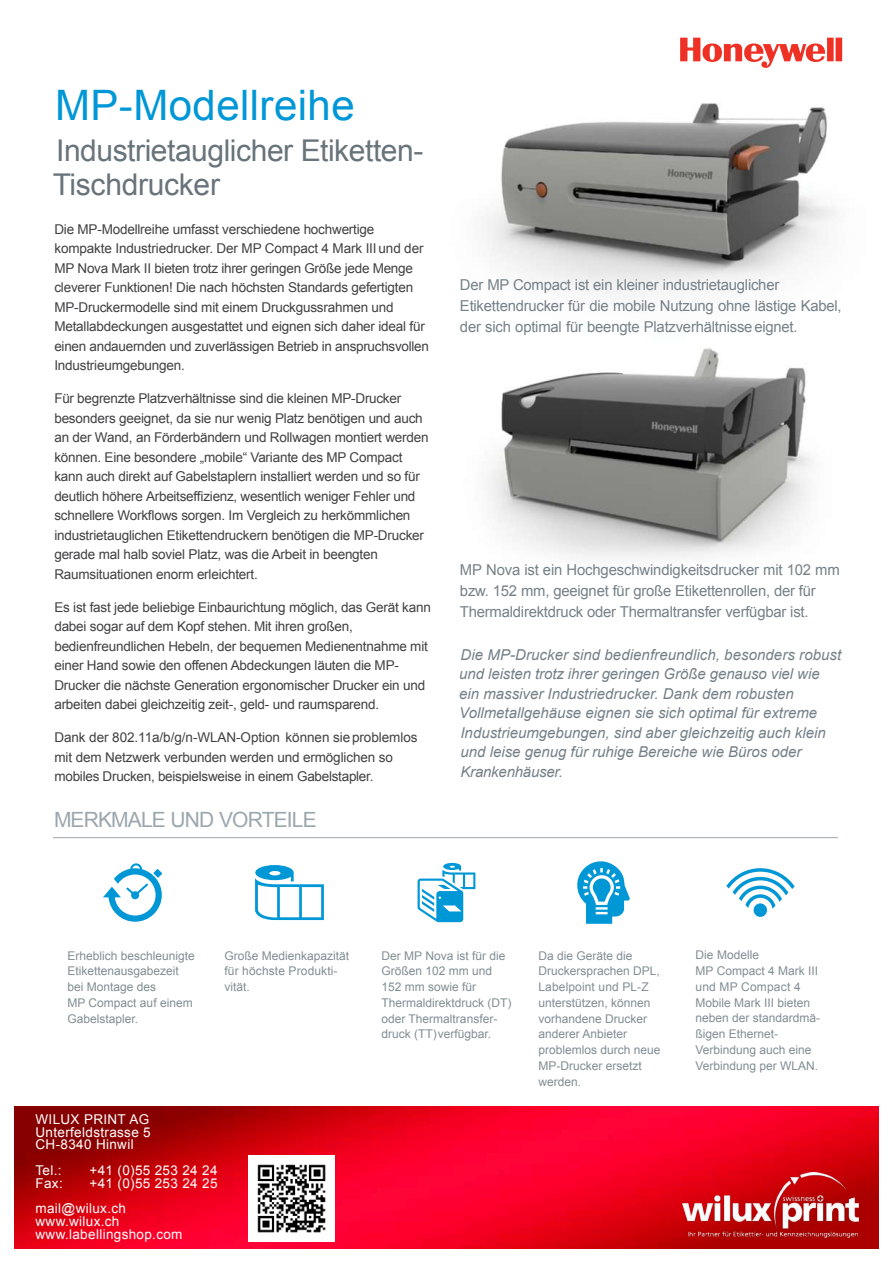
<style>
.page{position:relative;width:893px;height:1263px;background:#fff}
.page>*{position:absolute;margin:0;border:0;box-sizing:border-box;transform-origin:0 0}
.t1{font:42px "Arial";letter-spacing:.01em;color:#0097d7}
.t2{font:30px/34.5px "Arial";letter-spacing:-.015em;color:#68737a}
.t3{font:21px "Arial";letter-spacing:-.04em;color:#9ca7ad}
.t4{font:italic 15px/19.5px "Arial";color:#758087}
.t5{font:15px/21px "Arial";letter-spacing:-.015em;color:#758087}
.t6{font:13.5px/19.5px "Arial";letter-spacing:-.015em;color:#414042}
.t7{font:13.5px/12.8px "Arial";letter-spacing:.025em;color:#fff}
.t8{font:12px/15.8px "Arial";color:#818d93}
</style>
<div class="page">
<svg style="left:680px;top:38px;width:162px;height:30px"></svg>
<img style="left:485px;top:103px;width:351px;height:191px">
<img style="left:487px;top:348px;width:326px;height:210px">
<hr style="left:53px;top:837px;width:785px;height:1px;background:#9ca7ad">
<svg style="left:103px;top:863px;width:59px;height:59px"></svg>
<svg style="left:255px;top:865px;width:69px;height:55px"></svg>
<svg style="left:418px;top:863px;width:57px;height:59px"></svg>
<svg style="left:577px;top:861px;width:53px;height:63px"></svg>
<div style="left:754px;top:903px;width:13px;height:14px;background:#0097d7;border-radius:50%"></div>
<svg style="left:726px;top:868px;width:69px;height:41px"></svg>
<img style="left:14px;top:1107px;width:865px;height:142px">
<img style="left:683px;top:1172px;width:175px;height:65px">
<img style="left:248px;top:1155px;width:87px;height:87px">
<h1 class="t1" style="left:55px;top:89px;width:301px">MP-Modellreihe</h1>
<h2 class="t2" style="left:53px;top:136px;width:372px">Industrietauglicher Etiketten-<br>Tischdrucker</h2>
<p class="t6" style="left:54px;top:220px;width:376px">Die MP-Modellreihe umfasst verschiedene hochwertige kompakte Industriedrucker. Der MP Compact 4 Mark III und der MP Nova Mark II bieten trotz ihrer geringen Größe jede Menge cleverer Funktionen! Die nach höchsten Standards gefertigten MP-Druckermodelle sind mit einem Druckgussrahmen und Metallabdeckungen ausgestattet und eignen sich daher ideal für einen andauernden und zuverlässigen Betrieb in anspruchsvollen Industrieumgebungen.</p>
<p class="t6" style="left:54px;top:390px;width:376px">Für begrenzte Platzverhältnisse sind die kleinen MP-Drucker besonders geeignet, da sie nur wenig Platz benötigen und auch an der Wand, an Förderbändern und Rollwagen montiert werden können. Eine besondere „mobile“ Variante des MP Compact kann auch direkt auf Gabelstaplern installiert werden und so für deutlich höhere Arbeitseffizienz, wesentlich weniger Fehler und schnellere Workflows sorgen. Im Vergleich zu herkömmlichen industrietauglichen Etikettendruckern benötigen die MP-Drucker gerade mal halb soviel Platz, was die Arbeit in beengten Raumsituationen enorm erleichtert.</p>
<p class="t6" style="left:54px;top:598px;width:378px">Es ist fast jede beliebige Einbaurichtung möglich, das Gerät kann dabei sogar auf dem Kopf stehen. Mit ihren großen, bedienfreundlichen Hebeln, der bequemen Medienentnahme mit einer Hand sowie den offenen Abdeckungen läuten die MP-Drucker die nächste Generation ergonomischer Drucker ein und arbeiten dabei gleichzeitig zeit-, geld- und raumsparend.</p>
<p class="t6" style="left:54px;top:729px;width:365px">Dank der 802.11a/b/g/n-WLAN-Option können sieproblemlos mit dem Netzwerk verbunden werden und ermöglichen so mobiles Drucken, beispielsweise in einem Gabelstapler.</p>
<h3 class="t3" style="left:54px;top:812px;width:264px">MERKMALE UND VORTEILE</h3>
<p class="t5" style="left:460px;top:275px;width:383px">Der MP Compact ist ein kleiner industrietauglicher<br>Etikettendrucker für die mobile Nutzung ohne lästige Kabel, der sich optimal für beengte Platzverhältnisseeignet.</p>
<p class="t5" style="left:460px;top:560px;width:381px">MP Nova ist ein Hochgeschwindigkeitsdrucker mit 102 mm bzw. 152 mm, geeignet für große Etikettenrollen, der für<br>Thermaldirektdruck oder Thermaltransfer verfügbar ist.</p>
<p class="t4" style="left:459px;top:646px;width:384px">Die MP-Drucker sind bedienfreundlich, besonders robust und leisten trotz ihrer geringen Größe genauso viel wie ein massiver Industriedrucker. Dank dem robusten Vollmetallgehäuse eignen sie sich optimal für extreme Industrieumgebungen, sind aber gleichzeitig auch klein und leise genug für ruhige Bereiche wie Büros oder Krankenhäuser.</p>
<p class="t8" style="left:67px;top:948px;width:129px">Erheblich beschleunigte<br>Etikettenausgabezeit bei Montage des<br>MP Compact auf einem<br>Gabelstapler.</p>
<p class="t8" style="left:224px;top:948px;width:126px">Große Medienkapazität für höchste Produkti&shy;vität.</p>
<p class="t8" style="left:381px;top:948px;width:132px">Der MP Nova ist für die<br>Größen 102 mm und<br>152 mm sowie für<br>Thermaldirektdruck (DT) oder Thermaltransfer&shy;druck (TT)verfügbar.</p>
<p class="t8" style="left:538px;top:948px;width:124px">Da die Geräte die<br>Druckersprachen DPL,<br>Labelpoint und PL-Z unterstützen, können vorhandene Drucker anderer Anbieter problemlos durch neue<br>MP-Drucker ersetzt werden.</p>
<p class="t8" style="left:695px;top:948px;width:126px">Die Modelle<br>MP Compact 4 Mark III und MP Compact 4<br>Mobile Mark III bieten neben der standardmä&shy;ßigen Ethernet-<br>Verbindung auch eine<br>Verbindung per WLAN.</p>
<p class="t7" style="left:36px;top:1114px;width:117px;text-align:justify">WILUX PRINT AG Unterfeldstrasse 5<br>CH-8340 Hinwil</p>
<p class="t7" style="left:36px;top:1165px;width:28px">Tel.:</p>
<p class="t7" style="left:90px;top:1165px;width:129px">+41 (0)55 253 24 24</p>
<p class="t7" style="left:36px;top:1178px;width:29px">Fax:</p>
<p class="t7" style="left:36px;top:1171px;width:183px;line-height:25.5px;text-indent:54px">+41 (0)55 253 24 25 mail@wilux.ch</p>
<p class="t7" style="left:36px;top:1216px;width:148px">www.wilux.ch www.labellingshop.com</p>
</div>
